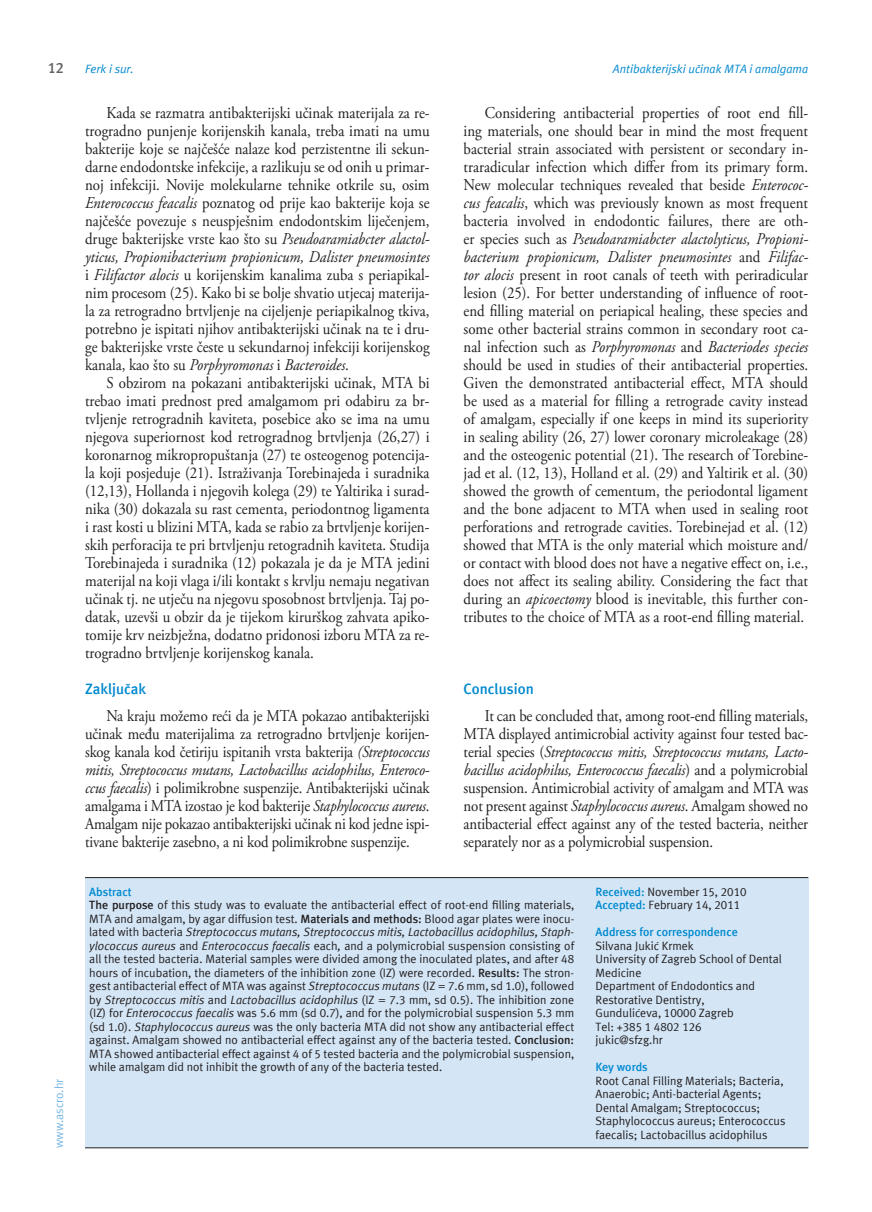
<style>
.page{position:relative;width:872px;height:1212px;background:#fff}
.page>*{position:absolute;margin:0;border:0;box-sizing:border-box;transform-origin:0 0}
.t1{font:16.5px/18px "Adobe Garamond Pro";color:#231f20;text-align:justify;scale:.9 1}
.t2{font:16.5px/18px "Adobe Garamond Pro";color:#231f20;text-align:justify;scale:.89 1}
.t3{font:700 15px "Meta ASC";color:#0089cf}
.t4{font:700 15px "Meta ASC";color:#636366}
.t5{font:12px/13.5px "Meta ASC";color:#231f20}
.t6{font:italic 12px "Meta ASC";color:#0089cf}
.t7{font:700 12px "Meta ASC";color:#0089cf}
.t8{font:12px "Meta ASC";color:#77b6e4}
.s1{font-style:italic}
.s2{font-weight:700;color:#0089cf}
.s3{font-weight:700}
</style>
<div class="page">
<div style="left:85px;top:878px;width:723px;height:270px;background:#d4e6f6"></div>
<hr style="left:85px;top:877px;width:723px;height:1px;background:#231f20">
<hr style="left:85px;top:1147px;width:723px;height:1px;background:#231f20">
<p class="t4" style="left:48px;top:59px;width:18px">12</p>
<p class="t6" style="left:613px;top:62px;width:197px">Antibakterijski učinak MTA i amalgama</p>
<p class="t6" style="left:85px;top:62px;width:50px">Ferk i sur.</p>
<p class="t1" style="left:85px;top:105px;width:384px;text-indent:21px">Kada se razmatra antibakterijski učinak materijala za re&shy;trogradno punjenje korijenskih kanala, treba imati na umu bakterije koje se najčešće nalaze kod perzistentne ili sekun&shy;darne endodontske infekcije, a razlikuju se od onih u primar&shy;noj infekciji. Novije molekularne tehnike otkrile su, osim <span class="s1">Enterococcus feacalis</span> poznatog od prije kao bakterije koja se najčešće povezuje s neuspješnim endodontskim liječenjem, druge bakterijske vrste kao što su <span class="s1">Pseudoaramiabcter alactol&shy;yticus, Propionibacterium propionicum, Dalister pneumosintes </span>i <span class="s1">Filifactor alocis</span> u korijenskim kanalima zuba s periapikal&shy;nim procesom (25). Kako bi se bolje shvatio utjecaj materija&shy;la za retrogradno brtvljenje na cijeljenje periapikalnog tkiva, potrebno je ispitati njihov antibakterijski učinak na te i dru&shy;ge bakterijske vrste česte u sekundarnoj infekciji korijenskog kanala, kao što su <span class="s1">Porphyromonas</span> i <span class="s1">Bacteroides</span>.</p>
<p class="t1" style="left:85px;top:375px;width:384px;text-indent:21px">S obzirom na pokazani antibakterijski učinak, MTA bi trebao imati prednost pred amalgamom pri odabiru za br&shy;tvljenje retrogradnih kaviteta, posebice ako se ima na umu njegova superiornost kod retrogradnog brtvljenja (26,27) i koronarnog mikropropuštanja (27) te osteogenog potencija&shy;la koji posjeduje (21). Istraživanja Torebinajeda i suradnika (12,13), Hollanda i njegovih kolega (29) te Yaltirika i surad&shy;nika (30) dokazala su rast cementa, periodontnog ligamenta i rast kosti u blizini MTA, kada se rabio za brtvljenje korijen&shy;skih perforacija te pri brtvljenju retogradnih kaviteta. Studija Torebinajeda i suradnika (12) pokazala je da je MTA jedini materijal na koji vlaga i/ili kontakt s krvlju nemaju negativan učinak tj. ne utječu na njegovu sposobnost brtvljenja. Taj po&shy;datak, uzevši u obzir da je tijekom kirurškog zahvata apiko&shy;tomije krv neizbježna, dodatno pridonosi izboru MTA za re&shy;trogradno brtvljenje korijenskog kanala.</p>
<p class="t3" style="left:85px;top:680px;width:63px">Zaključak</p>
<p class="t2" style="left:85px;top:708px;width:388px;text-indent:21px">Na kraju možemo reći da je MTA pokazao antibakterijski učinak među materijalima za retrogradno brtvljenje korijen&shy;skog kanala kod četiriju ispitanih vrsta bakterija <span class="s1">(Streptococcus mitis, Streptococcus mutans, Lactobacillus acidophilus, Enteroco&shy;ccus faecalis</span>) i polimikrobne suspenzije. Antibakterijski učinak amalgama i MTA izostao je kod bakterije <span class="s1">Staphylococcus aureus</span>.<br>Amalgam nije pokazao antibakterijski učinak ni kod jedne ispi&shy;tivane bakterije zasebno, a ni kod polimikrobne suspenzije.</p>
<p class="t1" style="left:463px;top:105px;width:384px;text-indent:21px">Considering antibacterial properties of root end fill&shy;ing materials, one should bear in mind the most frequent bacterial strain associated with persistent or secondary in&shy;traradicular infection which differ from its primary form.<br>New molecular techniques revealed that beside <span class="s1">Enterococ&shy;cus feacalis</span>, which was previously known as most frequent bacteria involved in endodontic failures, there are oth&shy;er species such as <span class="s1">Pseudoaramiabcter alactolyticus, Propioni&shy;bacterium propionicum, Dalister pneumosintes</span> and <span class="s1">Filifac&shy;tor alocis</span> present in root canals of teeth with periradicular lesion (25). For better understanding of influence of root&shy;end filling material on periapical healing, these species and some other bacterial strains common in secondary root ca&shy;nal infection such as <span class="s1">Porphyromonas</span> and <span class="s1">Bacteriodes species </span>should be used in studies of their antibacterial properties.<br>Given the demonstrated antibacterial effect, MTA should be used as a material for filling a retrograde cavity instead of amalgam, especially if one keeps in mind its superiority in sealing ability (26, 27) lower coronary microleakage (28) and the osteogenic potential (21). The research of Torebine&shy;jad et al. (12, 13), Holland et al. (29) and Yaltirik et al. (30) showed the growth of cementum, the periodontal ligament and the bone adjacent to MTA when used in sealing root perforations and retrograde cavities. Torebinejad et al. (12) showed that MTA is the only material which moisture and/ or contact with blood does not have a negative effect on, i.e., does not affect its sealing ability. Considering the fact that during an <span class="s1">apicoectomy</span> blood is inevitable, this further con&shy;tributes to the choice of MTA as a root-end filling material.</p>
<p class="t3" style="left:463px;top:680px;width:72px">Conclusion</p>
<p class="t1" style="left:463px;top:708px;width:384px;text-indent:21px">It can be concluded that, among root-end filling materials, MTA displayed antimicrobial activity against four tested bac&shy;terial species (<span class="s1">Streptococcus mitis, Streptococcus mutans, Lacto&shy;bacillus acidophilus, Enterococcus faecalis</span>) and a polymicrobial suspension. Antimicrobial activity of amalgam and MTA was not present against <span class="s1">Staphylococcus aureus</span>. Amalgam showed no antibacterial effect against any of the tested bacteria, neither separately nor as a polymicrobial suspension.</p>
<p class="t5" style="left:595px;top:885px;width:152px"><span class="s2">Received:</span> November 15, 2010<br><span class="s2">Accepted:</span> February 14, 2011</p>
<p class="t7" style="left:595px;top:925px;width:144px">Address for correspondence</p>
<p class="t5" style="left:595px;top:939px;width:188px">Silvana JukiÊ Krmek<br>University of Zagreb School of Dental<br>Medicine<br>Department of Endodontics and<br>Restorative Dentistry,<br>Gundulićeva, 10000 Zagreb<br>Tel: +385 1 4802 126<br>jukic@sfzg.hr</p>
<p class="t5" style="left:89px;top:885px;width:486px"><span class="s2">Abstract<br></span><span class="s3">The purpose</span> of this study was to evaluate the antibacterial effect of root-end filling materials, MTA and amalgam, by agar diffusion test. <span class="s3">Materials and methods:</span> Blood agar plates were inocu&shy;lated with bacteria <span class="s1">Streptococcus mutans, Streptococcus mitis, Lactobacillus acidophilus, Staph&shy;ylococcus aureus</span> and <span class="s1">Enterococcus faecalis</span> each<span class="s1">,</span> and a polymicrobial suspension consisting of all the tested bacteria. Material samples were divided among the inoculated plates, and after 48 hours of incubation, the diameters of the inhibition zone (IZ) were recorded. <span class="s3">Results:</span> The stron&shy;gest antibacterial effect of MTA was against <span class="s1">Streptococcus mutans</span> (IZ = 7.6 mm, sd 1.0), followed by <span class="s1">Streptococcus mitis</span> and <span class="s1">Lactobacillus acidophilus</span> (IZ = 7.3 mm, sd 0.5). The inhibition zone (IZ) for <span class="s1">Enterococcus faecalis</span> was 5.6 mm (sd 0.7), and for the polymicrobial suspension 5.3 mm (sd 1.0). <span class="s1">Staphylococcus aureus</span> was the only bacteria MTA did not show any antibacterial effect against. Amalgam showed no antibacterial effect against any of the bacteria tested. <span class="s3">Conclusion:<br></span>MTA showed antibacterial effect against 4 of 5 tested bacteria and the polymicrobial suspension, while amalgam did not inhibit the growth of any of the bacteria tested.</p>
<p class="t7" style="left:595px;top:1060px;width:54px">Key words</p>
<p class="t5" style="left:595px;top:1074px;width:192px">Root Canal Filling Materials; Bacteria, Anaerobic; Anti-bacterial Agents; Dental Amalgam; Streptococcus; Staphylococcus aureus; Enterococcus faecalis; Lactobacillus acidophilus</p>
<p class="t8" style="left:52px;top:1148px;width:71px;rotate:-90deg">www.ascro.hr</p>
</div>
